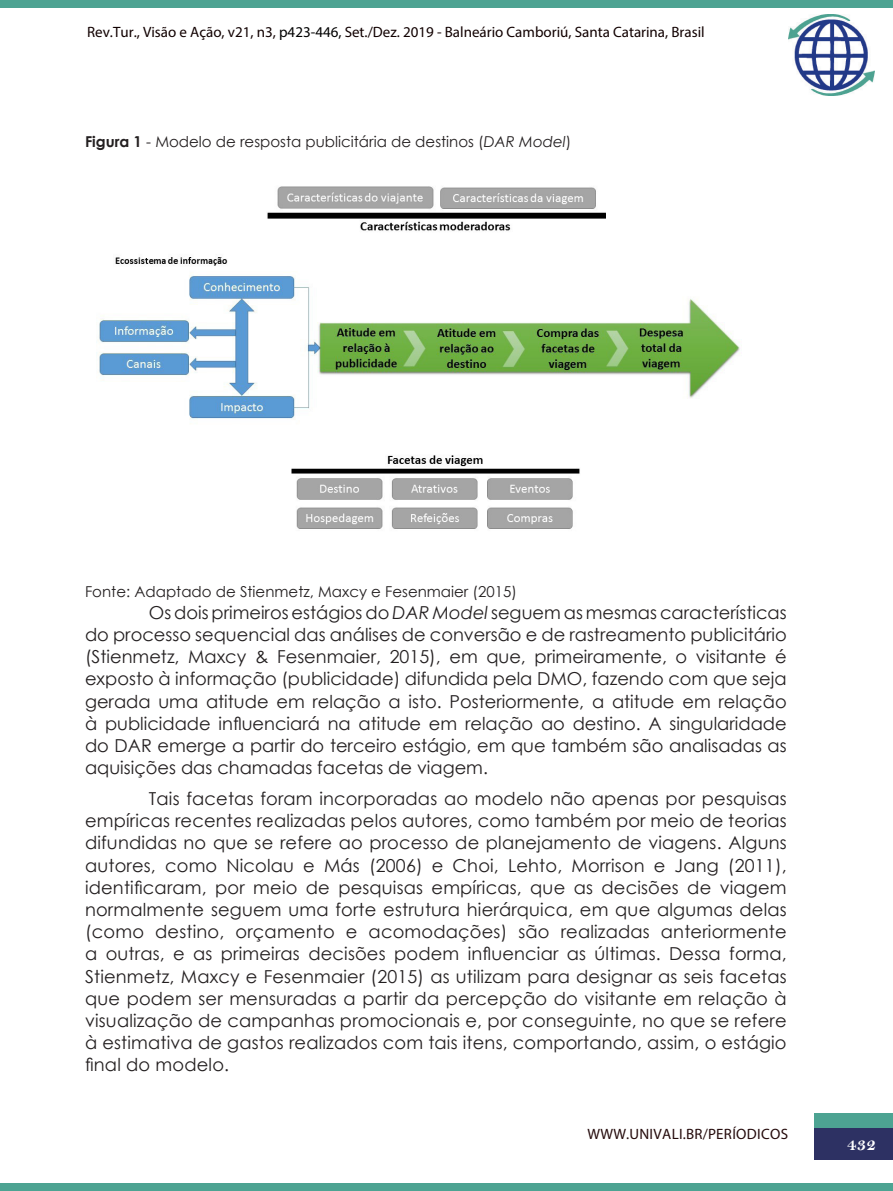
<style>
.page{position:relative;width:893px;height:1191px;background:#fff}
.page>*{position:absolute;margin:0;border:0;box-sizing:border-box;transform-origin:0 0}
.t1{font:18px "Bell MT Bold";color:#fff}
.TEXTO{font:17.85px/22.2px "Century Gothic";letter-spacing:.005em;color:#231f20;text-align:justify}
.t2{font:15px "Myriad Pro";color:#100}
.Chamada_Tabela{font:15px "Century Gothic";color:#231f20}
.Legenda_Tabela{font:15px "Century Gothic";color:#231f20}
.RESUMO{font:15px "Myriad Pro";letter-spacing:.02em;color:#240a0b}
.s1{color:#000}
.s2{font-weight:700}
.s3{font-style:italic}
</style>
<div class="page">
<div style="left:814px;top:1128px;width:79px;height:31px;background:#2d3163"></div>
<img style="left:788px;top:14px;width:86px;height:82px">
<div style="left:814px;top:1113px;width:79px;height:15px;background:#4da392"></div>
<div style="left:0;top:1183px;width:893px;height:8px;background:#4da392"></div>
<div style="left:0;top:0;width:893px;height:7px;background:#4da392"></div>
<img style="left:96px;top:186px;width:644px;height:343px">
<p class="t2" style="left:87px;top:22px;width:619px">Rev.Tur., Visão e Ação, v21, n3, <span class="s1">p423-446,</span> Set./Dez. 2019 - Balneário Camboriú, Santa Catarina, Brasil</p>
<p class="Chamada_Tabela" style="left:85px;top:131px;width:488px"><span class="s2">Figura 1</span> - Modelo de resposta publicitária de destinos (<span class="s3">DAR Model</span>)</p>
<p class="Legenda_Tabela" style="left:85px;top:580px;width:433px">Fonte: Adaptado de Stienmetz, Maxcy e Fesenmaier (2015)</p>
<p class="TEXTO" style="left:85px;top:601px;width:703px;text-indent:64px">Os dois primeiros estágios do <span class="s3">DAR Model</span> seguem as mesmas características do processo sequencial das análises de conversão e de rastreamento publicitário (Stienmetz, Maxcy &amp; Fesenmaier, 2015), em que, primeiramente, o visitante é exposto à informação (publicidade) difundida pela DMO, fazendo com que seja gerada uma atitude em relação a isto. Posteriormente, a atitude em relação à publicidade influenciará na atitude em relação ao destino. A singularidade do DAR emerge a partir do terceiro estágio, em que também são analisadas as aquisições das chamadas facetas de viagem.</p>
<p class="TEXTO" style="left:85px;top:787px;width:703px;text-indent:64px">Tais facetas foram incorporadas ao modelo não apenas por pesquisas empíricas recentes realizadas pelos autores, como também por meio de teorias difundidas no que se refere ao processo de planejamento de viagens. Alguns autores, como Nicolau e Más (2006) e Choi, Lehto, Morrison e Jang (2011), identificaram, por meio de pesquisas empíricas, que as decisões de viagem normalmente seguem uma forte estrutura hierárquica, em que algumas delas (como destino, orçamento e acomodações) são realizadas anteriormente a outras, e as primeiras decisões podem influenciar as últimas. Dessa forma, Stienmetz, Maxcy e Fesenmaier (2015) as utilizam para designar as seis facetas que podem ser mensuradas a partir da percepção do visitante em relação à visualização de campanhas promocionais e, por conseguinte, no que se refere à estimativa de gastos realizados com tais itens, comportando, assim, o estágio final do modelo.</p>
<p class="RESUMO" style="left:587px;top:1124px;width:202px">WWW.UNIVALI.BR/PERÍODICOS</p>
<p class="t1" style="left:847px;top:1133px;width:30px">432</p>
</div>
